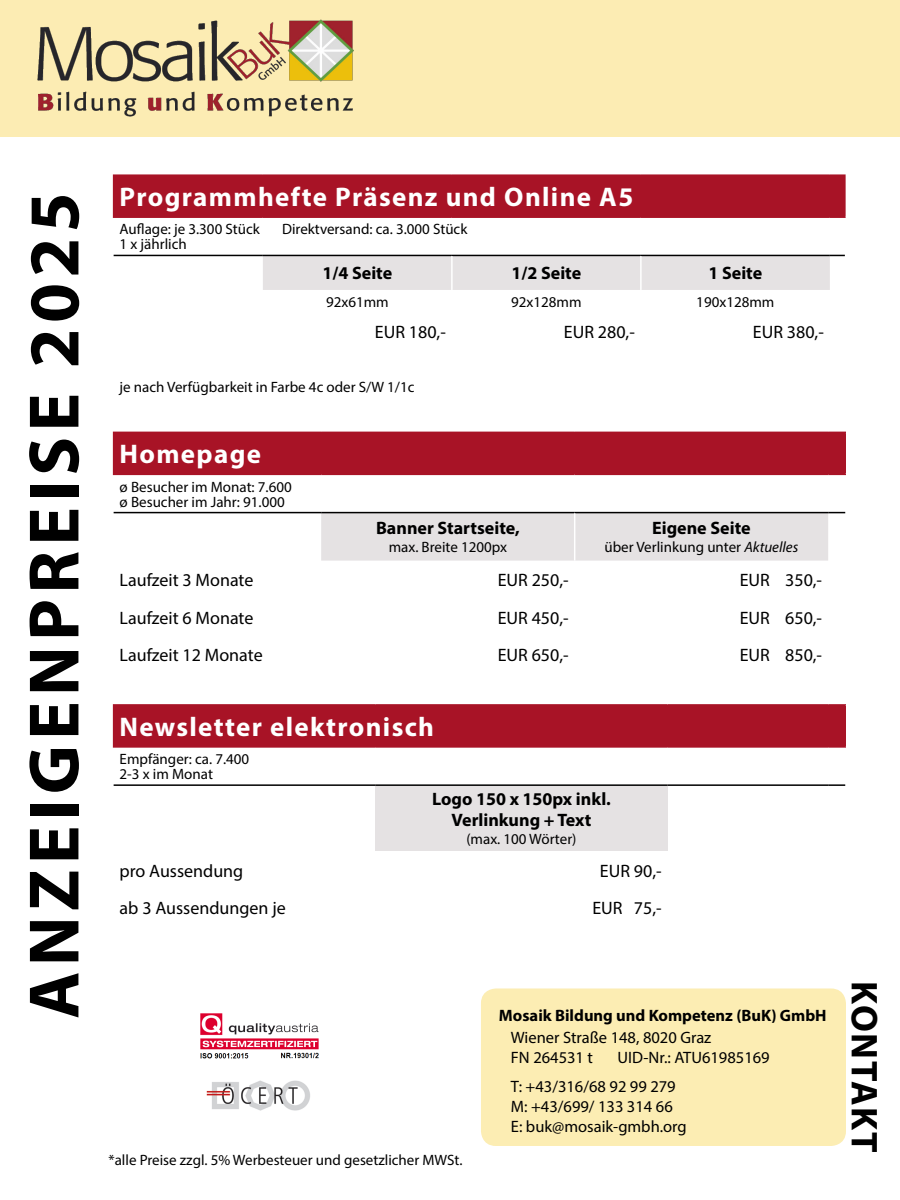
<style>
.page{position:relative;width:900px;height:1200px;background:#fff}
.page>*{position:absolute;margin:0;border:0;box-sizing:border-box;transform-origin:0 0}
.t1{font:700 72px "Myriad Pro";letter-spacing:.075em;color:#000}
.t2{font:700 37.5px "Myriad Pro";letter-spacing:.05em;color:#000}
.t3{font:700 27px "Myriad Pro";letter-spacing:.05em;color:#fff}
.t4{font:18px "Myriad Pro";color:#000}
.t5{font:700 18px "Myriad Pro";color:#000}
.t6{font:16.5px "Myriad Pro";color:#000}
.t7{font:700 16.5px "Myriad Pro";color:#000}
.t8{font:15px "Myriad Pro";color:#000}
.s1{font-style:italic}
</style>
<div class="page">
<div style="left:114px;top:175px;width:731px;height:42px;background:#a81326"></div>
<hr style="left:114px;top:255px;width:149px;height:1px;background:#000">
<svg style="left:263px;top:255px;width:582px;height:35px;background:#dddadb"></svg>
<hr style="left:113px;top:174px;width:150px;height:2px;background:#a81326">
<hr style="left:113px;top:176px;width:1px;height:40px;background:#a81326">
<hr style="left:263px;top:174px;width:189px;height:2px;background:#a81326">
<hr style="left:452px;top:174px;width:189px;height:2px;background:#a81326">
<hr style="left:641px;top:174px;width:189px;height:2px;background:#a81326">
<svg style="left:830px;top:174px;width:16px;height:2px"></svg>
<hr style="left:844px;top:176px;width:2px;height:40px;background:#a81326">
<hr style="left:113px;top:216px;width:150px;height:2px;background:#a81326">
<hr style="left:263px;top:216px;width:189px;height:2px;background:#a81326">
<hr style="left:452px;top:216px;width:189px;height:2px;background:#a81326">
<hr style="left:641px;top:216px;width:189px;height:2px;background:#a81326">
<svg style="left:830px;top:216px;width:16px;height:2px"></svg>
<hr style="left:451px;top:256px;width:2px;height:34px;background:#fff">
<hr style="left:640px;top:256px;width:2px;height:34px;background:#fff">
<div style="left:0;top:0;width:900px;height:136px;background:#fcecb3"></div>
<img style="left:37px;top:19px;width:317px;height:98px">
<div style="left:481px;top:988px;width:365px;height:158px;background:#fcedb3;border-radius:15px"></div>
<img style="left:200px;top:1013px;width:119px;height:46px">
<img style="left:206px;top:1080px;width:104px;height:31px">
<div style="left:114px;top:705px;width:731px;height:42px;background:#a81326"></div>
<div style="left:375px;top:785px;width:293px;height:66px;background:#e5e2e3"></div>
<hr style="left:114px;top:784px;width:261px;height:2px;background:#000">
<hr style="left:375px;top:784px;width:293px;height:2px;background:#000">
<hr style="left:668px;top:784px;width:160px;height:2px;background:#000">
<svg style="left:828px;top:784px;width:17px;height:2px"></svg>
<hr style="left:113px;top:704px;width:262px;height:2px;background:#a81326">
<hr style="left:113px;top:706px;width:1px;height:40px;background:#a81326">
<hr style="left:375px;top:704px;width:293px;height:2px;background:#a81326">
<hr style="left:668px;top:704px;width:160px;height:2px;background:#a81326">
<svg style="left:828px;top:704px;width:18px;height:2px"></svg>
<hr style="left:844px;top:706px;width:2px;height:40px;background:#a81326">
<hr style="left:113px;top:746px;width:262px;height:2px;background:#a81326">
<hr style="left:375px;top:746px;width:293px;height:2px;background:#a81326">
<hr style="left:668px;top:746px;width:160px;height:2px;background:#a81326">
<svg style="left:828px;top:746px;width:18px;height:2px"></svg>
<div style="left:114px;top:432px;width:731px;height:42px;background:#a81326"></div>
<hr style="left:114px;top:512px;width:207px;height:1px;background:#000">
<svg style="left:321px;top:512px;width:524px;height:49px;background:#dfdcdd"></svg>
<hr style="left:113px;top:432px;width:208px;height:1px;background:#a81326">
<hr style="left:113px;top:433px;width:1px;height:41px;background:#a81326">
<hr style="left:844px;top:433px;width:2px;height:41px;background:#a81326">
<hr style="left:113px;top:474px;width:208px;height:1px;background:#a81326">
<hr style="left:321px;top:474px;width:254px;height:1px;background:#a81326">
<hr style="left:575px;top:474px;width:253px;height:1px;background:#a81326">
<svg style="left:828px;top:474px;width:18px;height:1px"></svg>
<hr style="left:574px;top:513px;width:1px;height:48px;background:#fff">
<p class="t1" style="left:7px;top:1019px;width:828px;rotate:-90deg">ANZEIGENPREISE 2025</p>
<p class="t3" style="left:120px;top:180px;width:515px">Programmhefte Präsenz und Online A5</p>
<p class="t8" style="left:120px;top:220px;width:142px">Auflage: je 3.300 Stück</p>
<p class="t8" style="left:282px;top:220px;width:187px">Direktversand: ca. 3.000 Stück</p>
<p class="t8" style="left:120px;top:235px;width:69px">1 x jährlich</p>
<p class="t5" style="left:322px;top:262px;width:71px">1/4 Seite</p>
<p class="t5" style="left:511px;top:262px;width:71px">1/2 Seite</p>
<p class="t5" style="left:708px;top:262px;width:55px">1 Seite</p>
<p class="t8" style="left:326px;top:293px;width:64px">92x61mm</p>
<p class="t8" style="left:511px;top:293px;width:72px">92x128mm</p>
<p class="t8" style="left:696px;top:293px;width:80px">190x128mm</p>
<p class="t4" style="left:375px;top:321px;width:72px">EUR 180,-</p>
<p class="t4" style="left:564px;top:321px;width:72px">EUR 280,-</p>
<p class="t4" style="left:753px;top:321px;width:72px">EUR 380,-</p>
<p class="t8" style="left:120px;top:378px;width:296px">je nach Verfügbarkeit in Farbe 4c oder S/W 1/1c</p>
<p class="t3" style="left:120px;top:437px;width:143px">Homepage</p>
<p class="t8" style="left:120px;top:477px;width:174px">ø Besucher im Monat: 7.600</p>
<p class="t8" style="left:120px;top:492px;width:167px">ø Besucher im Jahr: 91.000</p>
<p class="t5" style="left:376px;top:517px;width:145px">Banner Startseite,</p>
<p class="t8" style="left:389px;top:538px;width:120px">max. Breite 1200px</p>
<p class="t5" style="left:652px;top:517px;width:100px">Eigene Seite</p>
<p class="t8" style="left:605px;top:538px;width:195px">über Verlinkung unter <span class="s1">Aktuelles</span></p>
<p class="t4" style="left:120px;top:569px;width:135px">Laufzeit 3 Monate</p>
<p class="t4" style="left:498px;top:569px;width:72px">EUR 250,-</p>
<p class="t4" style="left:740px;top:569px;width:84px">EUR 350,-</p>
<p class="t4" style="left:120px;top:606px;width:135px">Laufzeit 6 Monate</p>
<p class="t4" style="left:498px;top:606px;width:72px">EUR 450,-</p>
<p class="t4" style="left:740px;top:606px;width:84px">EUR 650,-</p>
<p class="t4" style="left:120px;top:644px;width:145px">Laufzeit 12 Monate</p>
<p class="t4" style="left:498px;top:644px;width:72px">EUR 650,-</p>
<p class="t4" style="left:740px;top:644px;width:84px">EUR 850,-</p>
<p class="t3" style="left:120px;top:709px;width:316px">Newsletter elektronisch</p>
<p class="t8" style="left:120px;top:750px;width:131px">Empfänger: ca. 7.400</p>
<p class="t8" style="left:120px;top:765px;width:95px">2-3 x im Monat</p>
<p class="t5" style="left:432px;top:788px;width:180px">Logo 150 x 150px inkl.</p>
<p class="t5" style="left:451px;top:809px;width:141px">Verlinkung + Text</p>
<p class="t8" style="left:466px;top:830px;width:112px">(max. 100 Wörter)</p>
<p class="t4" style="left:120px;top:860px;width:125px">pro Aussendung</p>
<p class="t4" style="left:600px;top:860px;width:63px">EUR 90,-</p>
<p class="t4" style="left:120px;top:897px;width:168px">ab 3 Aussendungen je</p>
<p class="t4" style="left:592px;top:897px;width:71px">EUR 75,-</p>
<p class="t7" style="left:499px;top:1004px;width:329px">Mosaik Bildung und Kompetenz (BuK) GmbH</p>
<p class="t6" style="left:511px;top:1028px;width:202px">Wiener Straße 148, 8020 Graz</p>
<p class="t6" style="left:511px;top:1048px;width:84px">FN 264531 t</p>
<p class="t6" style="left:618px;top:1048px;width:154px">UID-Nr.: ATU61985169</p>
<p class="t6" style="left:511px;top:1076px;width:166px">T: +43/316/68 92 99 279</p>
<p class="t6" style="left:511px;top:1096px;width:163px">M: +43/699/ 133 314 66</p>
<p class="t6" style="left:511px;top:1116px;width:177px">E: buk@mosaik-gmbh.org</p>
<p class="t8" style="left:108px;top:1151px;width:356px">*alle Preise zzgl. 5% Werbesteuer und gesetzlicher MWSt.</p>
<p class="t2" style="left:889px;top:981px;width:174px;rotate:90deg">KONTAKT</p>
</div>
